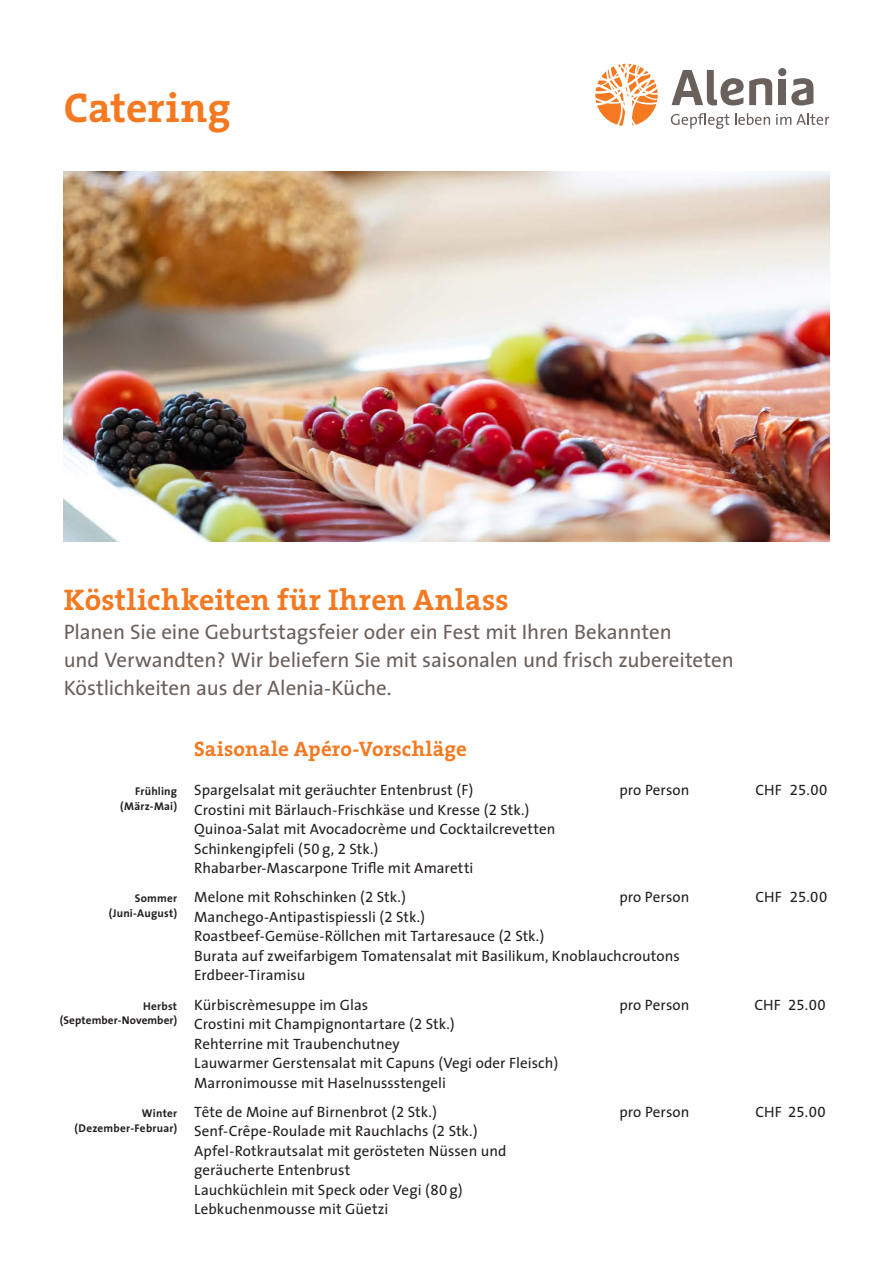
<style>
.page{position:relative;width:893px;height:1263px;background:#fff}
.page>*{position:absolute;margin:0;border:0;box-sizing:border-box;transform-origin:0 0}
.t1{font:700 42px "The Serif";color:#f47921}
.t2{font:700 30px "The Serif";letter-spacing:.01em;color:#f47921}
.t3{font:21px/27.8px "The Sans";letter-spacing:-.005em;color:#6a605c}
.t4{font:700 21px "The Serif";letter-spacing:.005em;color:#f47921}
.t5{font:15px/19.5px "The Sans";letter-spacing:.005em;color:#231f20}
.t6{font:15px "The Sans Expert";letter-spacing:.02em;color:#231f20}
.t7{font:700 11.25px/14.7px "The Sans";letter-spacing:.02em;color:#231f20;text-align:right}
.s1{font-family:"The Sans"}
.s2{font-family:"The Sans Expert"}
</style>
<div class="page">
<svg style="left:671px;top:113px;width:58px;height:16px"></svg>
<svg style="left:735px;top:113px;width:35px;height:12px"></svg>
<svg style="left:776px;top:113px;width:53px;height:12px"></svg>
<div style="left:779px;top:79px;width:7px;height:26px;background:#6a605c"></div>
<div style="left:778px;top:68px;width:8px;height:8px;background:#6a605c;border-radius:50%"></div>
<svg style="left:672px;top:70px;width:100px;height:36px"></svg>
<svg style="left:595px;top:64px;width:63px;height:62px"></svg>
<svg style="left:791px;top:78px;width:22px;height:27px"></svg>
<img style="left:64px;top:171px;width:765px;height:371px">
<h1 class="t1" style="left:64px;top:73px;width:169px">Catering</h1>
<h2 class="t2" style="left:64px;top:575px;width:446px">Köstlichkeiten für Ihren Anlass</h2>
<h3 class="t3" style="left:64px;top:617px;width:671px">Planen Sie eine Geburtstagsfeier oder ein Fest mit Ihren Bekannten<br>und Verwandten? Wir beliefern Sie mit saisonalen und frisch zubereiteten<br>Köstlichkeiten aus der Alenia-Küche.</h3>
<p class="t7" style="left:120px;top:784px;width:58px">Frühling (März-Mai)</p>
<p class="t7" style="left:109px;top:891px;width:70px">Sommer (Juni-August)</p>
<p class="t7" style="left:60px;top:998px;width:119px">Herbst (September-November)</p>
<p class="t7" style="left:75px;top:1105px;width:104px">Winter (Dezember-Februar)</p>
<h3 class="t4" style="left:194px;top:731px;width:274px">Saisonale Apéro-Vorschläge</h3>
<p class="t5" style="left:194px;top:780px;width:281px">Spargelsalat mit geräuchter Entenbrust (F)</p>
<p class="t5" style="left:619px;top:780px;width:72px">pro Person</p>
<p class="t6" style="left:755px;top:777px;width:73px"><span class="s1">CHF</span> 25.00</p>
<p class="t5" style="left:194px;top:799px;width:363px">Crostini mit Bärlauch-Frischkäse und Kresse (<span class="s2">2</span> Stk.)<br>Quinoa-Salat mit Avocadocrème und Cocktailcrevetten Schinkengipfeli (<span class="s2">50</span> g, <span class="s2">2</span> Stk.)<br>Rhabarber-Mascarpone Trifle mit Amaretti</p>
<p class="t5" style="left:194px;top:887px;width:213px">Melone mit Rohschinken (<span class="s2">2</span> Stk.)</p>
<p class="t5" style="left:619px;top:887px;width:72px">pro Person</p>
<p class="t6" style="left:755px;top:885px;width:73px"><span class="s1">CHF</span> 25.00</p>
<p class="t5" style="left:194px;top:907px;width:487px">Manchego-Antipastispiessli (<span class="s2">2</span> Stk.)<br>Roastbeef-Gemüse-Röllchen mit Tartaresauce (<span class="s2">2</span> Stk.)<br>Burata auf zweifarbigem Tomatensalat mit Basilikum, Knoblauchcroutons Erdbeer-Tiramisu</p>
<p class="t5" style="left:194px;top:994px;width:176px">Kürbiscrèmesuppe im Glas</p>
<p class="t5" style="left:619px;top:994px;width:72px">pro Person</p>
<p class="t6" style="left:754px;top:992px;width:73px"><span class="s1">CHF</span> 25.00</p>
<p class="t5" style="left:194px;top:1014px;width:366px">Crostini mit Champignontartare (<span class="s2">2</span> Stk.)<br>Rehterrine mit Traubenchutney<br>Lauwarmer Gerstensalat mit Capuns (Vegi oder Fleisch)<br>Marronimousse mit Haselnussstengeli</p>
<p class="t5" style="left:194px;top:1102px;width:244px">Tête de Moine auf Birnenbrot (<span class="s2">2</span> Stk.)</p>
<p class="t5" style="left:619px;top:1102px;width:72px">pro Person</p>
<p class="t6" style="left:755px;top:1099px;width:72px"><span class="s1">CHF</span> 25.00</p>
<p class="t5" style="left:194px;top:1121px;width:314px">Senf-Crêpe-Roulade mit Rauchlachs (<span class="s2">2</span> Stk.)<br>Apfel-Rotkrautsalat mit gerösteten Nüssen und geräucherte Entenbrust<br>Lauchküchlein mit Speck oder Vegi (<span class="s2">80</span> g)<br>Lebkuchenmousse mit Güetzi</p>
</div>
